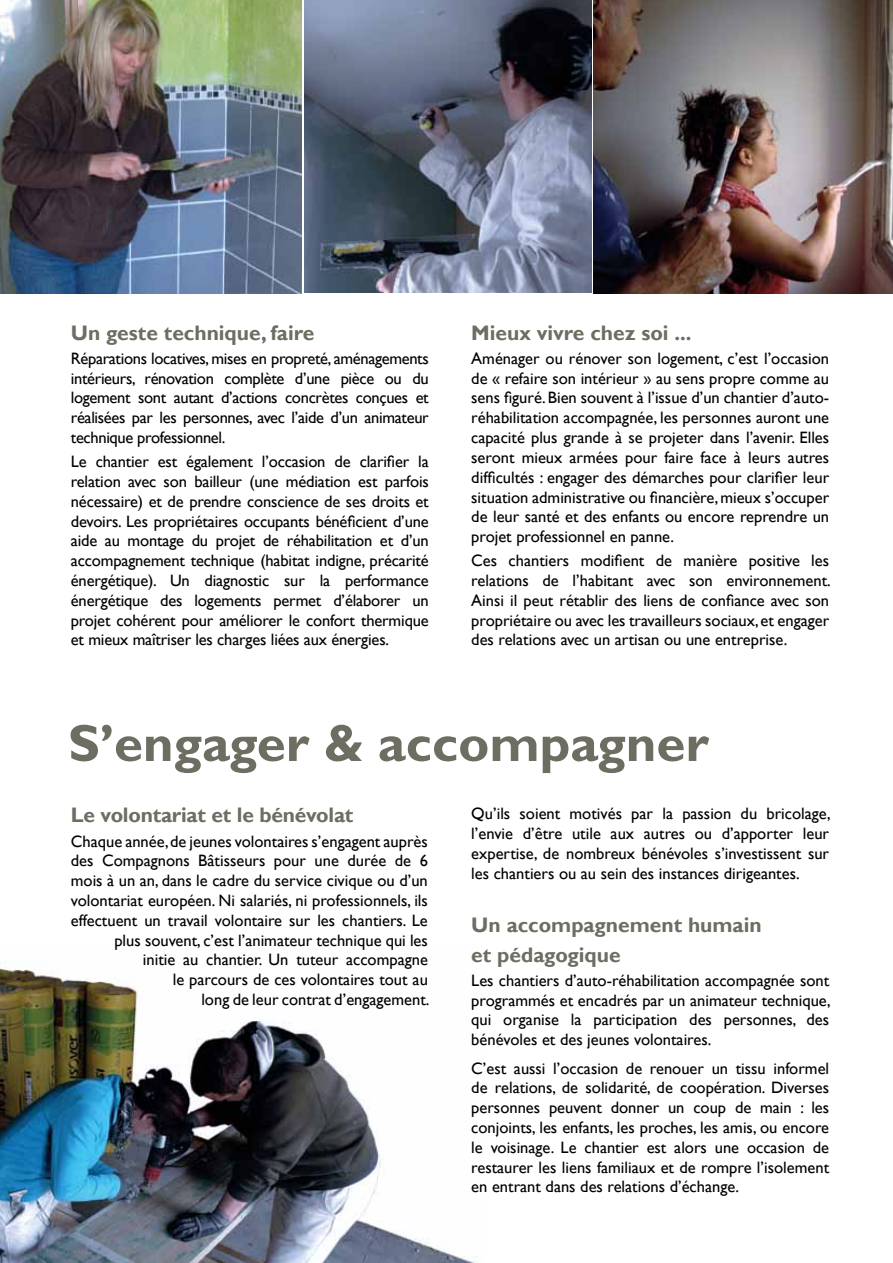
<style>
.page{position:relative;width:893px;height:1263px;background:#fff}
.page>*{position:absolute;margin:0;border:0;box-sizing:border-box;transform-origin:0 0}
.t1{font:700 52.5px "Gill Sans";color:#6e6d62}
.t2{font:700 21px/29.4px "Gill Sans";color:#6e6d62}
.t3{font:16.5px/19.8px "Gill Sans";color:#000;text-align:justify}
</style>
<div class="page">
<img style="left:1px;top:968px;width:476px;height:295px">
<img style="left:594px;top:0;width:299px;height:293px">
<img style="left:305px;top:0;width:286px;height:293px">
<img style="left:0;top:0;width:302px;height:293px">
<img style="left:0;top:965px;width:1px;height:298px">
<p class="t2" style="left:71px;top:319px;width:245px">Un geste technique, faire</p>
<p class="t3" style="left:71px;top:349px;width:359px">Réparations locatives, mises en propreté, aménagements intérieurs, rénovation complète d’une pièce ou du logement sont autant d’actions concrètes conçues et réalisées par les personnes, avec l’aide d’un animateur technique professionnel.</p>
<p class="t3" style="left:71px;top:452px;width:359px">Le chantier est également l’occasion de clarifier la relation avec son bailleur (une médiation est parfois nécessaire) et de prendre conscience de ses droits et devoirs. Les propriétaires occupants bénéficient d’une aide au montage du projet de réhabilitation et d’un accompagnement technique (habitat indigne, précarité énergétique). Un diagnostic sur la performance énergétique des logements permet d’élaborer un projet cohérent pour améliorer le confort thermique et mieux maîtriser les charges liées aux énergies.</p>
<p class="t2" style="left:471px;top:319px;width:222px">Mieux vivre chez soi ...</p>
<p class="t3" style="left:471px;top:349px;width:359px">Aménager ou rénover son logement, c’est l’occasion de « refaire son intérieur » au sens propre comme au sens figuré. Bien souvent à l’issue d’un chantier d’auto&shy;réhabilitation accompagnée, les personnes auront une capacité plus grande à se projeter dans l’avenir. Elles seront mieux armées pour faire face à leurs autres difficultés : engager des démarches pour clarifier leur situation administrative ou financière, mieux s’occuper de leur santé et des enfants ou encore reprendre un projet professionnel en panne.</p>
<p class="t3" style="left:471px;top:551px;width:361px">Ces chantiers modifient de manière positive les relations de l’habitant avec son environnement.<br>Ainsi il peut rétablir des liens de confiance avec son propriétaire ou avec les travailleurs sociaux, et engager des relations avec un artisan ou une entreprise.</p>
<h1 class="t1" style="left:68px;top:712px;width:643px">S’engager &amp; accompagner</h1>
<p class="t2" style="left:71px;top:801px;width:284px">Le volontariat et le bénévolat</p>
<p class="t3" style="left:71px;top:831px;width:360px;text-align:right">Chaque année, de jeunes volontaires s’engagent auprès des Compagnons Bâtisseurs pour une durée de 6 mois à un an, dans le cadre du service civique ou d’un volontariat européen. Ni salariés, ni professionnels, ils effectuent un travail volontaire sur les chantiers. Le plus souvent, c’est l’animateur technique qui les<br>initie au chantier. Un tuteur accompagne<br>le parcours de ces volontaires tout au<br>long de leur contrat d’engagement.</p>
<p class="t3" style="left:471px;top:804px;width:361px">Qu’ils soient motivés par la passion du bricolage, l’envie d’être utile aux autres ou d’apporter leur expertise, de nombreux bénévoles s’investissent sur les chantiers ou au sein des instances dirigeantes.</p>
<p class="t2" style="left:471px;top:911px;width:292px">Un accompagnement humain et pédagogique</p>
<p class="t3" style="left:471px;top:971px;width:361px">Les chantiers d’auto-réhabilitation accompagnée sont programmés et encadrés par un animateur technique, qui organise la participation des personnes, des bénévoles et des jeunes volontaires.</p>
<p class="t3" style="left:471px;top:1058px;width:359px">C’est aussi l’occasion de renouer un tissu informel de relations, de solidarité, de coopération. Diverses personnes peuvent donner un coup de main : les conjoints, les enfants, les proches, les amis, ou encore le voisinage. Le chantier est alors une occasion de restaurer les liens familiaux et de rompre l’isolement en entrant dans des relations d’échange.</p>
</div>
